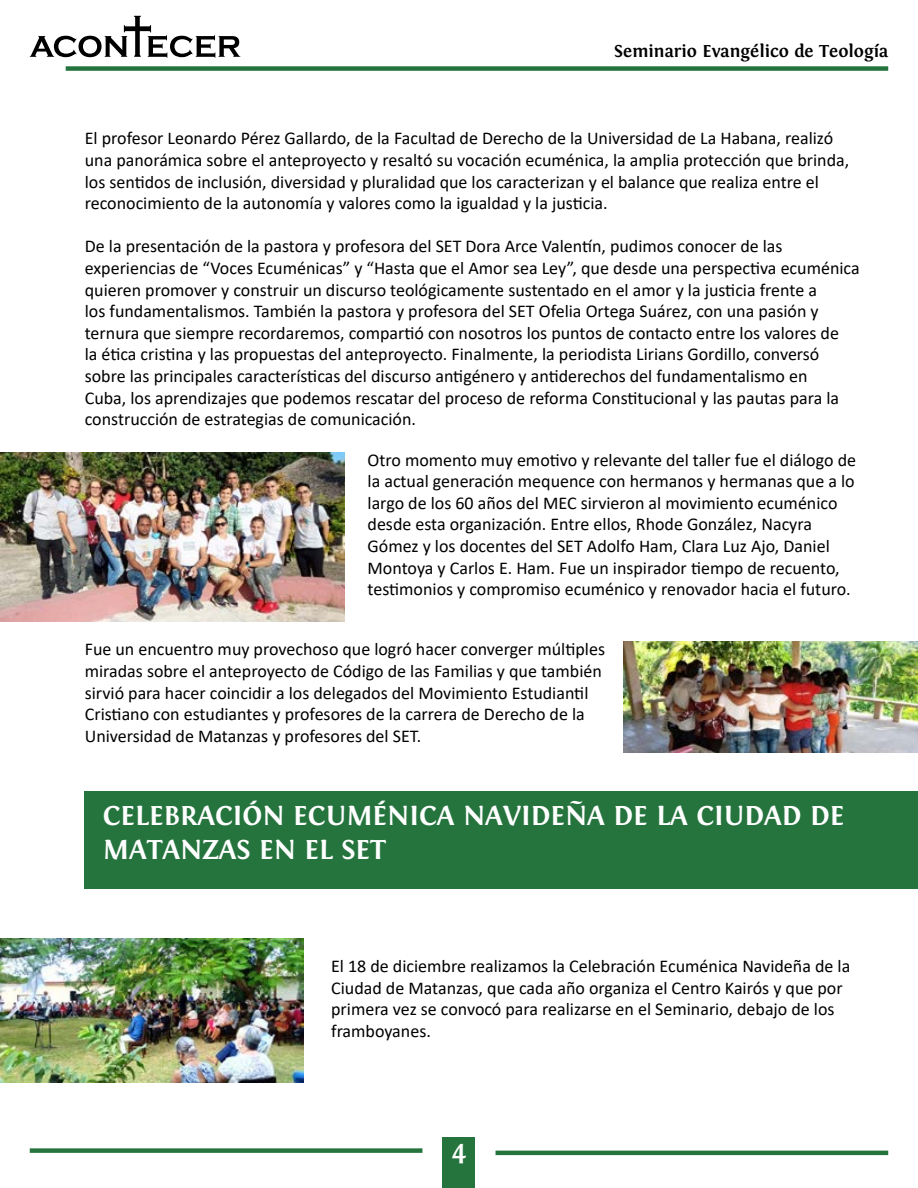
<style>
.page{position:relative;width:918px;height:1188px;background:#fff}
.page>*{position:absolute;margin:0;border:0;box-sizing:border-box;transform-origin:0 0}
.t1{font:700 28.5px/34.2px "Fontin";color:#fff}
.t2{font:18px/21.6px "Calibri";color:#000}
.t3{font:700 18px "Fontin";color:#000}
</style>
<div class="page">
<div style="left:66px;top:66px;width:822px;height:5px;background:#25743e"></div>
<div style="left:443px;top:1138px;width:32px;height:50px;background:#25743e"></div>
<svg style="left:30px;top:16px;width:210px;height:42px"></svg>
<hr style="left:496px;top:1151px;width:392px;height:4px;background:#25743e">
<div style="left:30px;top:1148px;width:392px;height:5px;background:#25743e"></div>
<div style="left:85px;top:791px;width:833px;height:98px;background:#25743e"></div>
<img style="left:0;top:452px;width:345px;height:170px">
<img style="left:624px;top:642px;width:294px;height:111px">
<img style="left:0;top:938px;width:304px;height:144px">
<p class="t3" style="left:614px;top:41px;width:276px">Seminario Evangélico de Teología</p>
<p class="t2" style="left:85px;top:127px;width:766px">El profesor Leonardo Pérez Gallardo, de la Facultad de Derecho de la Universidad de La Habana, realizó una panorámica sobre el anteproyecto y resaltó su vocación ecuménica, la amplia protección que brinda, los sentidos de inclusión, diversidad y pluralidad que los caracterizan y el balance que realiza entre el reconocimiento de la autonomía y valores como la igualdad y la justicia.</p>
<p class="t2" style="left:85px;top:235px;width:776px">De la presentación de la pastora y profesora del SET Dora Arce Valentín, pudimos conocer de las experiencias de “Voces Ecuménicas” y “Hasta que el Amor sea Ley”, que desde una perspectiva ecuménica quieren promover y construir un discurso teológicamente sustentado en el amor y la justicia frente a<br>los fundamentalismos. También la pastora y profesora del SET Ofelia Ortega Suárez, con una pasión y ternura que siempre recordaremos, compartió con nosotros los puntos de contacto entre los valores de<br>la ética cristina y las propuestas del anteproyecto. Finalmente, la periodista Lirians Gordillo, conversó sobre las principales características del discurso antigénero y antiderechos del fundamentalismo en<br>Cuba, los aprendizajes que podemos rescatar del proceso de reforma Constitucional y las pautas para la construcción de estrategias de comunicación.</p>
<p class="t2" style="left:368px;top:448px;width:490px">Otro momento muy emotivo y relevante del taller fue el diálogo de la actual generación mequence con hermanos y hermanas que a lo largo de los 60 años del MEC sirvieron al movimiento ecuménico desde esta organización. Entre ellos, Rhode González, Nacyra Gómez y los docentes del SET Adolfo Ham, Clara Luz Ajo, Daniel Montoya y Carlos E. Ham. Fue un inspirador tiempo de recuento, testimonios y compromiso ecuménico y renovador hacia el futuro.</p>
<p class="t2" style="left:85px;top:638px;width:522px">Fue un encuentro muy provechoso que logró hacer converger múltiples miradas sobre el anteproyecto de Código de las Familias y que también sirvió para hacer coincidir a los delegados del Movimiento Estudiantil Cristiano con estudiantes y profesores de la carrera de Derecho de la Universidad de Matanzas y profesores del SET.</p>
<h1 class="t1" style="left:103px;top:799px;width:743px">CELEBRACIÓN ECUMÉNICA NAVIDEÑA DE LA CIUDAD DE<br>MATANZAS EN EL SET</h1>
<p class="t2" style="left:331px;top:955px;width:521px">El 18 de diciembre realizamos la Celebración Ecuménica Navideña de la Ciudad de Matanzas, que cada año organiza el Centro Kairós y que por primera vez se convocó para realizarse en el Seminario, debajo de los framboyanes.</p>
<h1 class="t1" style="left:452px;top:1135px;width:16px">4</h1>
</div>
